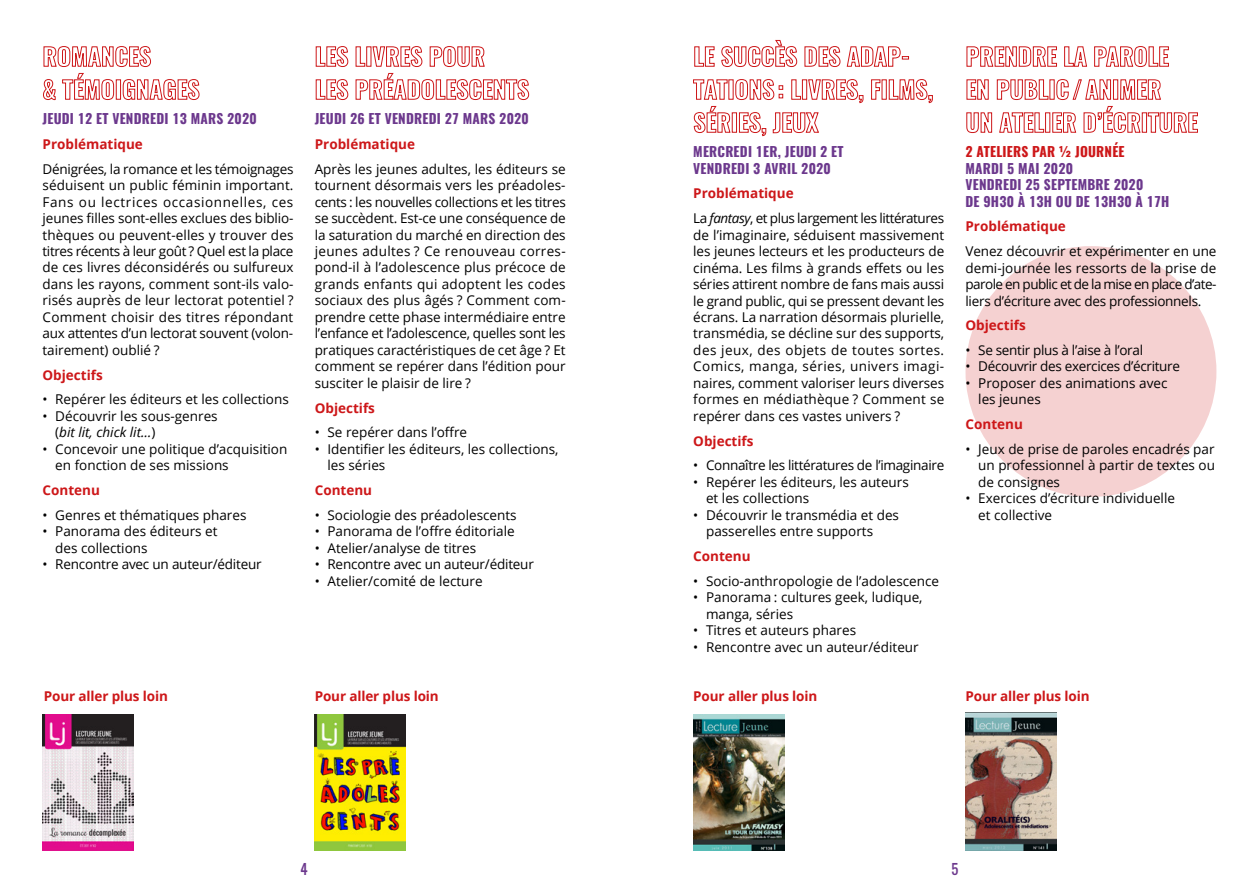
<style>
.page{position:relative;width:1259px;height:893px;background:#fff}
.page>*{position:absolute;margin:0;border:0;box-sizing:border-box;transform-origin:0 0}
.t1{font:13.5px/16.5px "Open Sans";color:#000}
.t2{font:700 13.5px "Open Sans";color:#cd1719}
.t3{font:700 13.5px/16.5px "Oswald";letter-spacing:.015em;color:#6c388d}
.t4{font:13.5px "Open Sans";letter-spacing:-.025em;color:#000}
.t5{font:13.5px/24.8px "Open Sans";letter-spacing:-.035em;color:#000}
.t6{font:700 13.5px "Oswald";letter-spacing:.015em;color:#cd1719}
.t7{font:13.5px "Oswald";color:#6c388d}
.s1{font-style:italic}
.s2{font-weight:700;color:#cd1719}
</style>
<div class="page">
<div style="left:965px;top:246px;width:251px;height:251px;background:#f5d1d1;border-radius:50%"></div>
<img style="left:43px;top:714px;width:90px;height:136px">
<img style="left:315px;top:714px;width:90px;height:136px">
<img style="left:693px;top:714px;width:91px;height:136px">
<img style="left:965px;top:712px;width:91px;height:138px">
<svg style="left:43px;top:46px;width:108px;height:21px"></svg>
<svg style="left:43px;top:79px;width:13px;height:21px"></svg>
<svg style="left:62px;top:73px;width:52px;height:27px"></svg>
<div style="left:116px;top:79px;width:5px;height:21px;border:1px solid #cd1719"></div>
<svg style="left:122px;top:79px;width:78px;height:21px"></svg>
<svg style="left:315px;top:46px;width:34px;height:21px"></svg>
<svg style="left:355px;top:46px;width:10px;height:21px"></svg>
<div style="left:366px;top:46px;width:5px;height:21px;border:1px solid #cd1719"></div>
<svg style="left:372px;top:46px;width:51px;height:21px"></svg>
<svg style="left:429px;top:46px;width:56px;height:21px"></svg>
<svg style="left:315px;top:79px;width:34px;height:21px"></svg>
<svg style="left:355px;top:73px;width:174px;height:27px"></svg>
<svg style="left:694px;top:46px;width:21px;height:21px"></svg>
<svg style="left:721px;top:40px;width:76px;height:27px"></svg>
<svg style="left:804px;top:46px;width:105px;height:21px"></svg>
<svg style="left:693px;top:79px;width:35px;height:21px"></svg>
<svg style="left:735px;top:79px;width:48px;height:21px"></svg>
<svg style="left:791px;top:79px;width:10px;height:21px"></svg>
<div style="left:802px;top:79px;width:5px;height:21px;border:1px solid #cd1719"></div>
<svg style="left:808px;top:79px;width:55px;height:24px"></svg>
<svg style="left:871px;top:79px;width:9px;height:21px"></svg>
<svg style="left:888px;top:79px;width:45px;height:24px"></svg>
<svg style="left:693px;top:106px;width:38px;height:27px"></svg>
<div style="left:732px;top:112px;width:5px;height:21px;border:1px solid #cd1719"></div>
<svg style="left:738px;top:112px;width:28px;height:24px"></svg>
<svg style="left:772px;top:112px;width:47px;height:22px"></svg>
<svg style="left:966px;top:46px;width:91px;height:21px"></svg>
<svg style="left:1064px;top:46px;width:23px;height:21px"></svg>
<svg style="left:1094px;top:46px;width:75px;height:21px"></svg>
<svg style="left:966px;top:79px;width:23px;height:21px"></svg>
<svg style="left:996px;top:79px;width:52px;height:21px"></svg>
<svg style="left:1056px;top:79px;width:55px;height:21px"></svg>
<div style="left:1113px;top:79px;width:5px;height:21px;border:1px solid #cd1719"></div>
<svg style="left:1120px;top:79px;width:41px;height:21px"></svg>
<svg style="left:966px;top:112px;width:26px;height:21px"></svg>
<svg style="left:999px;top:112px;width:45px;height:21px"></svg>
<div style="left:1045px;top:112px;width:5px;height:21px;border:1px solid #cd1719"></div>
<svg style="left:1052px;top:112px;width:24px;height:21px"></svg>
<svg style="left:1083px;top:106px;width:58px;height:27px"></svg>
<div style="left:1142px;top:112px;width:5px;height:21px;border:1px solid #cd1719"></div>
<svg style="left:1147px;top:112px;width:51px;height:21px"></svg>
<p class="t3" style="left:43px;top:111px;width:216px">JEUDI 12 ET VENDREDI 13 MARS 2020</p>
<p class="t2" style="left:43px;top:134px;width:102px">Problématique</p>
<p class="t1" style="left:43px;top:160px;width:252px;text-align:justify">Dénigrées, la romance et les témoignages séduisent un public féminin important.<br>Fans ou lectrices occasionnelles, ces jeunes filles sont-elles exclues des biblio&shy;thèques ou peuvent-elles y trouver des titres récents à leur goût ? Quel est la place de ces livres déconsidérés ou sulfureux dans les rayons, comment sont-ils valo&shy;risés auprès de leur lectorat potentiel ?<br>Comment choisir des titres répondant aux attentes d’un lectorat souvent (volon&shy;tairement) oublié ?</p>
<p class="t2" style="left:43px;top:365px;width:62px">Objectifs</p>
<p class="t1" style="left:43px;top:391px;width:248px">• Repérer les éditeurs et les collections</p>
<p class="t1" style="left:55px;top:407px;width:164px;text-indent:-13px">• Découvrir les sous-genres (<span class="s1">bit lit, chick lit…</span>)</p>
<p class="t1" style="left:55px;top:440px;width:234px;text-indent:-13px">• Concevoir une politique d’acquisition en fonction de ses missions</p>
<p class="t2" style="left:43px;top:481px;width:59px">Contenu</p>
<p class="t1" style="left:43px;top:506px;width:205px">• Genres et thématiques phares</p>
<p class="t1" style="left:55px;top:523px;width:164px;text-indent:-13px">• Panorama des éditeurs et des collections</p>
<p class="t1" style="left:43px;top:556px;width:221px">• Rencontre avec un auteur/éditeur</p>
<p class="t3" style="left:315px;top:111px;width:215px">JEUDI 26 ET VENDREDI 27 MARS 2020</p>
<p class="t2" style="left:315px;top:134px;width:102px">Problématique</p>
<p class="t1" style="left:315px;top:160px;width:253px;text-align:justify">Après les jeunes adultes, les éditeurs se tournent désormais vers les préadoles&shy;cents : les nouvelles collections et les titres se succèdent. Est-ce une conséquence de la saturation du marché en direction des jeunes adultes ? Ce renouveau corres&shy;pond-il à l’adolescence plus précoce de grands enfants qui adoptent les codes sociaux des plus âgés ? Comment com&shy;prendre cette phase intermédiaire entre l’enfance et l’adolescence, quelles sont les pratiques caractéristiques de cet âge ? Et comment se repérer dans l’édition pour susciter le plaisir de lire ?</p>
<p class="t2" style="left:315px;top:398px;width:62px">Objectifs</p>
<p class="t1" style="left:315px;top:424px;width:154px">• Se repérer dans l’offre</p>
<p class="t1" style="left:327px;top:440px;width:232px;text-indent:-13px">• Identifier les éditeurs, les collections, les séries</p>
<p class="t2" style="left:315px;top:481px;width:59px">Contenu</p>
<p class="t1" style="left:315px;top:506px;width:203px">• Sociologie des préadolescents</p>
<p class="t1" style="left:315px;top:523px;width:201px">• Panorama de l’offre éditoriale</p>
<p class="t1" style="left:315px;top:539px;width:163px">• Atelier/analyse de titres</p>
<p class="t1" style="left:315px;top:556px;width:221px">• Rencontre avec un auteur/éditeur</p>
<p class="t1" style="left:315px;top:572px;width:169px">• Atelier/comité de lecture</p>
<p class="t2" style="left:44px;top:687px;width:125px">Pour aller plus loin</p>
<p class="t2" style="left:315px;top:687px;width:125px">Pour aller plus loin</p>
<p class="t3" style="left:693px;top:144px;width:152px">MERCREDI 1ER, JEUDI 2 ET<br>VENDREDI 3 AVRIL 2020</p>
<p class="t5" style="left:693px;top:181px;width:252px"><span class="s2">Problématique<br></span>La <span class="s1">fantasy</span>, et plus largement les littératures</p>
<p class="t1" style="left:693px;top:226px;width:252px;text-align:justify">de l’imaginaire, séduisent massivement les jeunes lecteurs et les producteurs de cinéma. Les films à grands effets ou les séries attirent nombre de fans mais aussi le grand public, qui se pressent devant les écrans. La narration désormais plurielle, transmédia, se décline sur des supports, des jeux, des objets de toutes sortes.<br>Comics, manga, séries, univers imagi&shy;naires, comment valoriser leurs diverses formes en médiathèque ? Comment se repérer dans ces vastes univers ?</p>
<p class="t2" style="left:693px;top:431px;width:62px">Objectifs</p>
<p class="t4" style="left:693px;top:456px;width:252px">• Connaître les littératures de l’imaginaire</p>
<p class="t1" style="left:706px;top:473px;width:204px;text-indent:-13px">• Repérer les éditeurs, les auteurs et les collections</p>
<p class="t1" style="left:706px;top:506px;width:194px;text-indent:-13px">• Découvrir le transmédia et des passerelles entre supports</p>
<p class="t2" style="left:693px;top:547px;width:59px">Contenu</p>
<p class="t1" style="left:693px;top:572px;width:247px">• Socio-anthropologie de l’adolescence</p>
<p class="t1" style="left:706px;top:589px;width:218px;text-indent:-13px">• Panorama : cultures geek, ludique, manga, séries</p>
<p class="t1" style="left:693px;top:622px;width:164px">• Titres et auteurs phares</p>
<p class="t1" style="left:693px;top:638px;width:227px">• Rencontre avec un auteur/éditeur</p>
<p class="t6" style="left:965px;top:144px;width:161px">2 ATELIERS PAR ½ JOURNÉE</p>
<p class="t3" style="left:965px;top:161px;width:205px">MARDI 5 MAI 2020<br>VENDREDI 25 SEPTEMBRE 2020<br>DE 9H30 À 13H OU DE 13H30 À 17H</p>
<p class="t2" style="left:965px;top:217px;width:102px">Problématique</p>
<p class="t1" style="left:965px;top:242px;width:252px;text-align:justify">Venez découvrir et expérimenter en une demi-journée les ressorts de la prise de parole en public et de la mise en place d’ate&shy;liers d’écriture avec des professionnels.</p>
<p class="t2" style="left:965px;top:316px;width:62px">Objectifs</p>
<p class="t4" style="left:965px;top:341px;width:179px">• Se sentir plus à l’aise à l’oral</p>
<p class="t4" style="left:965px;top:357px;width:216px">• Découvrir des exercices d’écriture</p>
<p class="t1" style="left:978px;top:374px;width:191px;text-indent:-13px">• Proposer des animations avec les jeunes</p>
<p class="t2" style="left:965px;top:415px;width:59px">Contenu</p>
<p class="t1" style="left:978px;top:440px;width:238px;text-align:justify;text-indent:-13px">• Jeux de prise de paroles encadrés par un professionnel à partir de textes ou de consignes</p>
<p class="t1" style="left:978px;top:490px;width:198px;text-indent:-13px">• Exercices d’écriture individuelle et collective</p>
<p class="t2" style="left:693px;top:687px;width:125px">Pour aller plus loin</p>
<p class="t2" style="left:965px;top:687px;width:125px">Pour aller plus loin</p>
<p class="t7" style="left:300px;top:859px;width:9px">4</p>
<p class="t7" style="left:951px;top:859px;width:8px">5</p>
</div>
